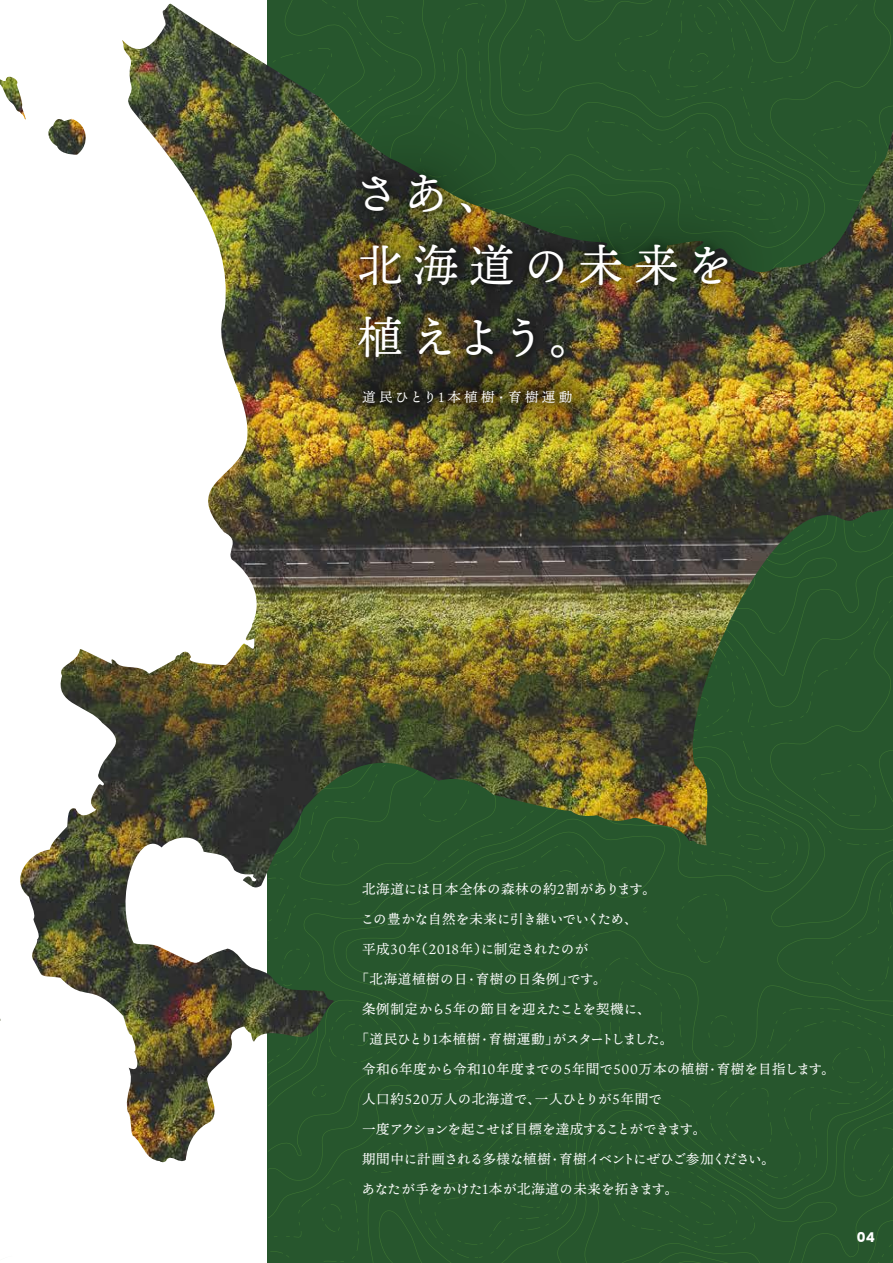
<style>
.page{position:relative;width:893px;height:1263px;background:#fff}
.page>*{position:absolute;margin:0;border:0;box-sizing:border-box;transform-origin:0 0}
.t1{font:45px/72px "Ten Mincho Text";letter-spacing:.2em;color:#fff}
.t2{font:13.5px "Ten Mincho Text";letter-spacing:.015em;color:#fff}
.t3{font:13.5px "Ten Mincho Text";letter-spacing:.05em;color:#fff}
.t4{font:13.5px "Ten Mincho Text";letter-spacing:-.015em;color:#fff}
.t5{font:13.5px "Ten Mincho Text";letter-spacing:-.055em;color:#fff}
.t6{font:13.5px "Ten Mincho Text";letter-spacing:.035em;color:#fff}
.t7{font:13.5px "Ten Mincho Text";letter-spacing:-.07em;color:#fff}
.t8{font:13.5px "Ten Mincho Text";letter-spacing:-.105em;color:#fff}
.t9{font:13.5px "Ten Mincho Text";letter-spacing:.25em;color:#fff}
.t10{font:700 13.5px "Poppins";color:#fff}
</style>
<div class="page">
<div style="left:268px;top:0;width:625px;height:1263px;background:#27562d"></div>
<img style="left:8px;top:10px;width:885px;height:1153px">
<img style="left:272px;top:87px;width:547px;height:391px">
<img style="left:345px;top:157px;width:410px;height:257px">
<img style="left:315px;top:342px;width:306px;height:113px">
<img style="left:349px;top:377px;width:240px;height:52px">
<h1 class="t1" style="left:354px;top:158px;width:380px">さあ、<br>北海道の未来を植えよう。</h1>
<p class="t9" style="left:435px;top:390px;width:139px">１本植樹・育樹運動</p>
<p class="t2" style="left:362px;top:390px;width:76px">道民ひとり</p>
<p class="t6" style="left:362px;top:881px;width:295px">北海道には日本全体の森林の約2割があります。</p>
<p class="t4" style="left:361px;top:911px;width:278px">この豊かな自然を未来に引き継いでいくため、</p>
<p class="t4" style="left:481px;top:941px;width:109px">に制定されたのが</p>
<p class="t3" style="left:362px;top:941px;width:127px">平成30 （年 2018年）</p>
<p class="t2" style="left:476px;top:971px;width:99px">育樹の日条例」</p>
<p class="t3" style="left:355px;top:971px;width:114px">「北海道植樹の日</p>
<p class="t2" style="left:453px;top:1001px;width:199px">年の節目を迎えたことを契機に、</p>
<p class="t2" style="left:567px;top:971px;width:41px">です。</p>
<p class="t2" style="left:465px;top:971px;width:15px">・</p>
<p class="t2" style="left:362px;top:1001px;width:85px">条例制定から</p>
<p class="t2" style="left:441px;top:1001px;width:15px">５</p>
<p class="t2" style="left:355px;top:1031px;width:126px">「道民ひとり1本植樹</p>
<p class="t2" style="left:489px;top:1031px;width:72px">育樹運動」</p>
<p class="t8" style="left:553px;top:1031px;width:122px">がスタートしました。</p>
<p class="t2" style="left:478px;top:1031px;width:15px">・</p>
<p class="t3" style="left:399px;top:1061px;width:311px">年度から令和10年度までの5年間で500万本の植樹</p>
<p class="t2" style="left:717px;top:1061px;width:120px">育樹を目指します。</p>
<p class="t2" style="left:362px;top:1061px;width:29px">令和</p>
<p class="t2" style="left:388px;top:1061px;width:15px">６</p>
<p class="t2" style="left:706px;top:1061px;width:15px">・</p>
<p class="t2" style="left:535px;top:1091px;width:128px">一人ひとりが5年間で</p>
<p class="t3" style="left:362px;top:1091px;width:180px">人口約520万人の北海道で、</p>
<p class="t5" style="left:362px;top:1121px;width:346px">一度アクションを起こせば目標を達成することができます。</p>
<p class="t7" style="left:559px;top:1151px;width:217px">育樹イベントにぜひご参加ください。</p>
<p class="t2" style="left:362px;top:1151px;width:190px">期間中に計画される多様な植樹</p>
<p class="t2" style="left:362px;top:1181px;width:318px">あなたが手をかけた1本が北海道の未来を拓きます。</p>
<p class="t2" style="left:548px;top:1151px;width:15px">・</p>
<p class="t10" style="left:857px;top:1229px;width:19px">04</p>
</div>
